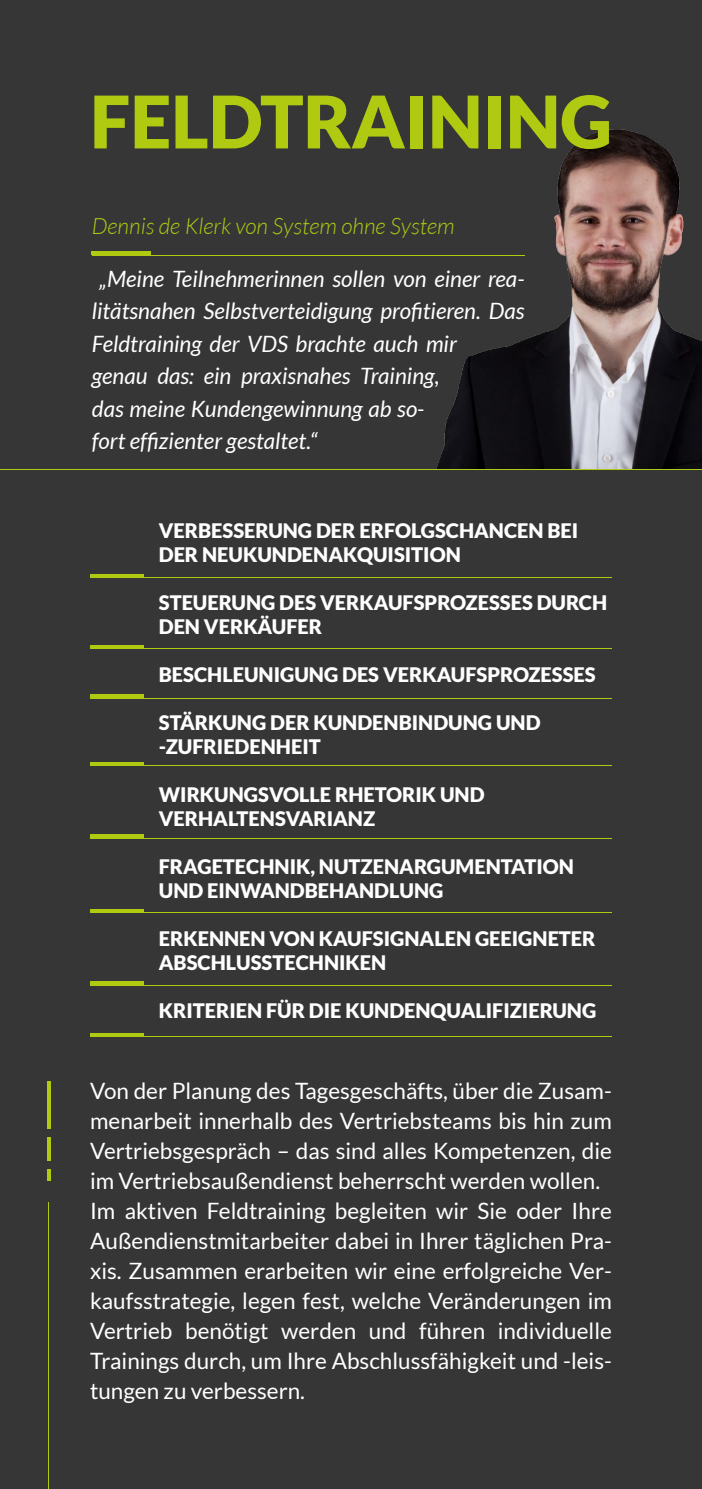
<style>
.page{position:relative;width:702px;height:1489px;background:#fff}
.page>*{position:absolute;margin:0;border:0;box-sizing:border-box;transform-origin:0 0}
.t1{font:900 72.5px "Lato";color:#afca11}
.t2{font:22.5px/30px "Lato";color:#fff}
.t3{font:italic 22.5px/32.5px "Lato";color:#fff}
.t4{font:italic 300 22.5px "Lato";color:#afca11}
.t5{font:900 20px/24px "Lato";color:#fff}
</style>
<div class="page">
<div style="left:0;top:0;width:702px;height:1488px;background:#363636"></div>
<img style="left:436px;top:129px;width:266px;height:340px">
<hr style="left:92px;top:251px;width:59px;height:4px;background:#afca11">
<hr style="left:90px;top:574px;width:53px;height:3px;background:#afca11">
<svg style="left:90px;top:645px;width:53px;height:3px"></svg>
<hr style="left:90px;top:694px;width:53px;height:4px;background:#afca11">
<svg style="left:90px;top:762px;width:53px;height:3px"></svg>
<hr style="left:90px;top:834px;width:53px;height:4px;background:#afca11">
<svg style="left:90px;top:909px;width:53px;height:3px"></svg>
<hr style="left:90px;top:981px;width:53px;height:4px;background:#afca11">
<svg style="left:90px;top:1033px;width:53px;height:3px"></svg>
<hr style="left:0;top:469px;width:702px;height:1px;background:#afca11">
<hr style="left:92px;top:255px;width:432px;height:1px;background:#afca11">
<hr style="left:90px;top:577px;width:522px;height:1px;background:#afca11">
<hr style="left:90px;top:648px;width:522px;height:1px;background:#afca11">
<hr style="left:90px;top:698px;width:522px;height:1px;background:#afca11">
<hr style="left:90px;top:765px;width:522px;height:1px;background:#afca11">
<hr style="left:90px;top:838px;width:522px;height:1px;background:#afca11">
<hr style="left:90px;top:912px;width:522px;height:1px;background:#afca11">
<hr style="left:90px;top:985px;width:522px;height:1px;background:#afca11">
<hr style="left:90px;top:1036px;width:522px;height:1px;background:#afca11">
<hr style="left:49px;top:1202px;width:1px;height:286px;background:#afca11">
<hr style="left:47px;top:1080px;width:3px;height:48px;background:#afca11">
<hr style="left:47px;top:1136px;width:3px;height:24px;background:#afca11">
<svg style="left:47px;top:1169px;width:3px;height:12px"></svg>
<h1 class="t1" style="left:90px;top:79px;width:523px">FELDTRAINING</h1>
<p class="t4" style="left:92px;top:214px;width:364px">Dennis de Klerk von System ohne System</p>
<p class="t3" style="left:92px;top:263px;width:434px;text-indent:8px">„Meine Teilnehmerinnen sollen von einer rea&shy;litätsnahen Selbstverteidigung profitieren. Das Feldtraining der VDS brachte auch mir<br>genau das: ein praxisnahes Training,<br>das meine Kundengewinnung ab so-<br>fort effizienter gestaltet.“</p>
<p class="t5" style="left:159px;top:518px;width:421px">VERBESSERUNG DER ERFOLGSCHANCEN BEI<br>DER NEUKUNDENAKQUISITION</p>
<p class="t5" style="left:159px;top:590px;width:450px">STEUERUNG DES VERKAUFSPROZESSES DURCH<br>DEN VERKÄUFER</p>
<p class="t5" style="left:159px;top:662px;width:438px">BESCHLEUNIGUNG DES VERKAUFSPROZESSES</p>
<p class="t5" style="left:159px;top:710px;width:383px">STÄRKUNG DER KUNDENBINDUNG UND -ZUFRIEDENHEIT</p>
<p class="t5" style="left:159px;top:782px;width:327px">WIRKUNGSVOLLE RHETORIK UND<br>VERHALTENSVARIANZ</p>
<p class="t5" style="left:159px;top:854px;width:416px">FRAGETECHNIK, NUTZENARGUMENTATION<br>UND EINWANDBEHANDLUNG</p>
<p class="t5" style="left:159px;top:926px;width:438px">ERKENNEN VON KAUFSIGNALEN GEEIGNETER<br>ABSCHLUSSTECHNIKEN</p>
<p class="t5" style="left:159px;top:998px;width:439px">KRITERIEN FÜR DIE KUNDENQUALIFIZIERUNG</p>
<p class="t2" style="left:90px;top:1075px;width:523px">Von der Planung des Tagesgeschäfts, über die Zusam&shy;menarbeit innerhalb des Vertriebsteams bis hin zum Vertriebsgespräch – das sind alles Kompetenzen, die im Vertriebsaußendienst beherrscht werden wollen.<br>Im aktiven Feldtraining begleiten wir Sie oder Ihre Außendienstmitarbeiter dabei in Ihrer täglichen Pra&shy;xis. Zusammen erarbeiten wir eine erfolgreiche Ver&shy;kaufsstrategie, legen fest, welche Veränderungen im Vertrieb benötigt werden und führen individuelle Trainings durch, um Ihre Abschlussfähigkeit und -leis&shy;tungen zu verbessern.</p>
</div>
